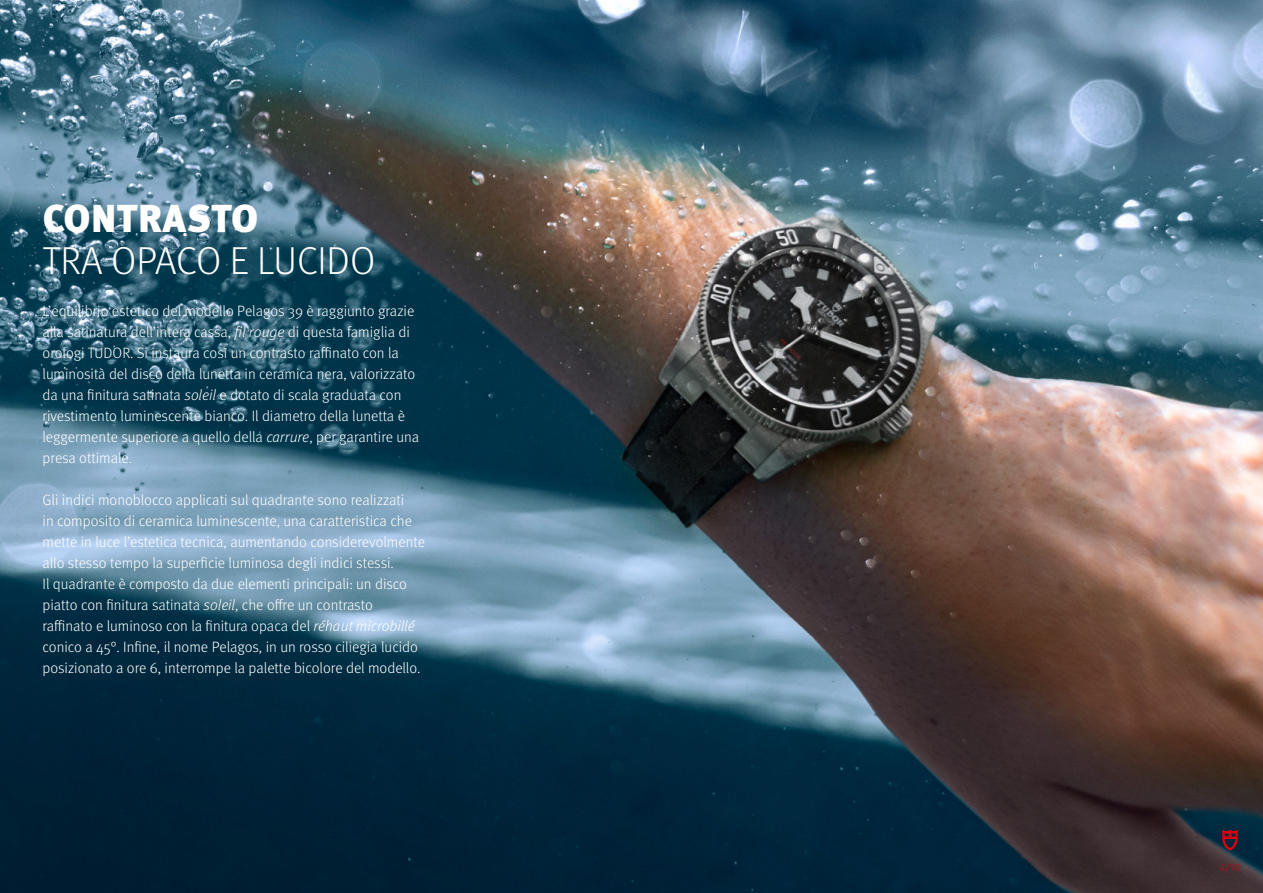
<style>
.page{position:relative;width:1263px;height:893px;background:#fff}
.page>*{position:absolute;margin:0;border:0;box-sizing:border-box;transform-origin:0 0}
.t1{font:300 39px "Meta Pro";color:#fff}
.t2{font:900 39px "Meta Pro";letter-spacing:.01em;color:#fff}
.t3{font:300 15px/21px "Meta Pro";color:#fff}
.t4{font:300 10.5px "Meta Pro";color:#da0009}
.s1{font-style:italic}
</style>
<div class="page">
<img style="left:0;top:0;width:1263px;height:893px">
<svg style="left:1222px;top:829px;width:15px;height:21px"></svg>
<h1 class="t2" style="left:43px;top:187px;width:217px">CONTRASTO</h1>
<h1 class="t1" style="left:43px;top:232px;width:334px">TRA OPACO E LUCIDO</h1>
<p class="t3" style="left:43px;top:299px;width:378px">L’equilibrio estetico del modello Pelagos 39 è raggiunto grazie alla satinatura dell’intera cassa, <span class="s1">fil rouge</span> di questa famiglia di orologi TUDOR. Si instaura così un contrasto raffinato con la luminosità del disco della lunetta in ceramica nera, valorizzato da una finitura satinata <span class="s1">soleil</span> e dotato di scala graduata con rivestimento luminescente bianco. Il diametro della lunetta è leggermente superiore a quello della <span class="s1">carrure</span>, per garantire una presa ottimale.</p>
<p class="t3" style="left:43px;top:488px;width:384px">Gli indici monoblocco applicati sul quadrante sono realizzati<br>in composito di ceramica luminescente, una caratteristica che mette in luce l’estetica tecnica, aumentando considerevolmente allo stesso tempo la superficie luminosa degli indici stessi.<br>Il quadrante è composto da due elementi principali: un disco piatto con finitura satinata <span class="s1">soleil</span>, che offre un contrasto raffinato e luminoso con la finitura opaca del <span class="s1">réhaut microbillé </span>conico a 45°. Infine, il nome Pelagos, in un rosso ciliegia lucido posizionato a ore 6, interrompe la palette bicolore del modello.</p>
<p class="t4" style="left:1220px;top:860px;width:22px">4/10</p>
</div>
